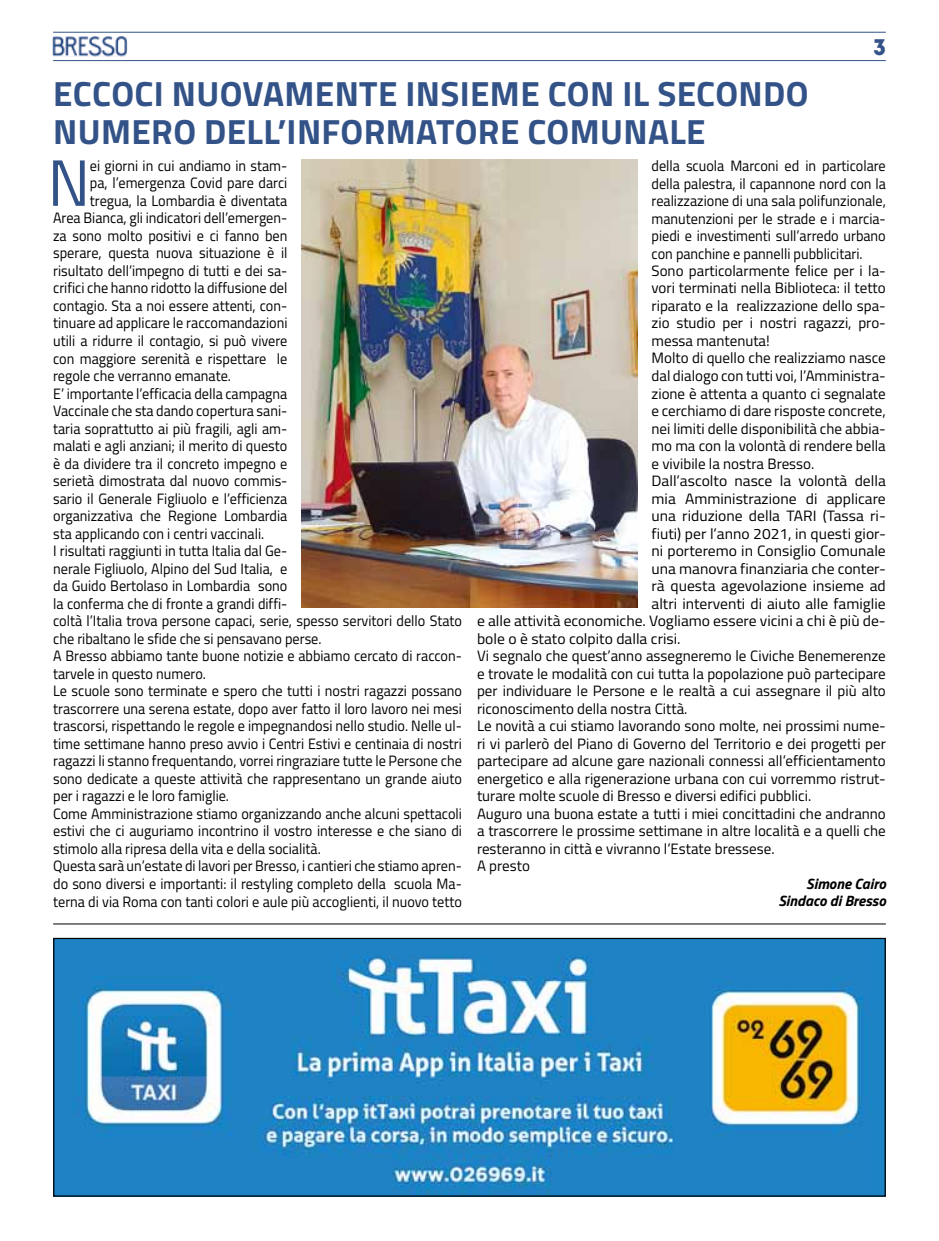
<style>
.page{position:relative;width:939px;height:1241px;background:#fff}
.page>*{position:absolute;margin:0;border:0;box-sizing:border-box;transform-origin:0 0}
.t1{font:65.62px "Titillium";color:#335388;scale:.95 1}
.t2{font:700 35px/37.5px "Titillium";letter-spacing:.01em;color:#335388}
.t3{font:22.5px "Intro";color:#335388}
.t4{font:15px "Titillium";color:#000;scale:.95 1}
.t5{font:15px "Titillium";color:#000}
.t6{font:15px "Titillium";color:#000;scale:1.04 1}
.t7{font:italic 700 15px/17.5px "Titillium";color:#000;text-align:right}
</style>
<div class="page">
<hr style="left:53px;top:32px;width:833px;height:1px;background:#335388">
<hr style="left:53px;top:60px;width:833px;height:1px;background:#335388">
<img style="left:53px;top:37px;width:75px;height:19px">
<img style="left:55px;top:939px;width:829px;height:255px">
<div style="left:53px;top:937px;width:833px;height:259px;border:1px solid #000"></div>
<hr style="left:53px;top:923px;width:833px;height:1px;background:#000">
<img style="left:302px;top:159px;width:335px;height:448px">
<h3 class="t3" style="left:873px;top:33px;width:14px">3</h3>
<h2 class="t2" style="left:53px;top:73px;width:757px">ECCOCI NUOVAMENTE INSIEME CON IL SECONDO<br>NUMERO DELL’INFORMATORE COMUNALE</h2>
<h1 class="t1" style="left:48px;top:135px;width:46px">N</h1>
<p class="t4" style="left:90px;top:154px;width:209px">ei giorni in cui andiamo in stam-</p>
<p class="t4" style="left:652px;top:155px;width:248px">della scuola Marconi ed in particolare</p>
<p class="t4" style="left:652px;top:172px;width:248px">della palestra, il capannone nord con la</p>
<p class="t4" style="left:652px;top:190px;width:248px">realizzazione di una sala polifunzionale,</p>
<p class="t4" style="left:652px;top:207px;width:248px">manutenzioni per le strade e i marcia-</p>
<p class="t4" style="left:652px;top:225px;width:248px">piedi e investimenti sull’arredo urbano</p>
<p class="t4" style="left:652px;top:242px;width:224px">con panchine e pannelli pubblicitari.</p>
<p class="t5" style="left:652px;top:259px;width:236px">Sono particolarmente felice per i la-</p>
<p class="t5" style="left:652px;top:277px;width:236px">vori terminati nella Biblioteca: il tetto</p>
<p class="t5" style="left:652px;top:294px;width:236px">riparato e la realizzazione dello spa-</p>
<p class="t5" style="left:652px;top:312px;width:236px">zio studio per i nostri ragazzi, pro-</p>
<p class="t5" style="left:652px;top:329px;width:120px">messa mantenuta!</p>
<p class="t5" style="left:652px;top:347px;width:236px">Molto di quello che realizziamo nasce</p>
<p class="t5" style="left:652px;top:364px;width:236px">dal dialogo con tutti voi, l’Amministra-</p>
<p class="t5" style="left:652px;top:382px;width:236px">zione è attenta a quanto ci segnalate</p>
<p class="t5" style="left:652px;top:400px;width:236px">e cerchiamo di dare risposte concrete,</p>
<p class="t5" style="left:652px;top:417px;width:236px">nei limiti delle disponibilità che abbia-</p>
<p class="t5" style="left:652px;top:435px;width:236px">mo ma con la volontà di rendere bella</p>
<p class="t5" style="left:652px;top:452px;width:164px">e vivibile la nostra Bresso.</p>
<p class="t6" style="left:652px;top:469px;width:227px">Dall’ascolto nasce la volontà della</p>
<p class="t6" style="left:652px;top:487px;width:227px">mia Amministrazione di applicare</p>
<p class="t6" style="left:652px;top:504px;width:227px">una riduzione della TARI (Tassa ri-</p>
<p class="t6" style="left:652px;top:522px;width:227px">fiuti) per l’anno 2021, in questi gior-</p>
<p class="t6" style="left:652px;top:539px;width:227px">ni porteremo in Consiglio Comunale</p>
<p class="t6" style="left:652px;top:557px;width:227px">una manovra finanziaria che conter-</p>
<p class="t6" style="left:652px;top:574px;width:227px">rà questa agevolazione insieme ad</p>
<p class="t6" style="left:652px;top:592px;width:227px">altri interventi di aiuto alle famiglie</p>
<p class="t6" style="left:477px;top:610px;width:395px">e alle attività economiche. Vogliamo essere vicini a chi è più de-</p>
<p class="t6" style="left:477px;top:627px;width:197px">bole o è stato colpito dalla crisi.</p>
<p class="t5" style="left:477px;top:644px;width:410px">Vi segnalo che quest’anno assegneremo le Civiche Benemerenze</p>
<p class="t5" style="left:477px;top:662px;width:410px">e trovate le modalità con cui tutta la popolazione può partecipare</p>
<p class="t5" style="left:477px;top:679px;width:410px">per individuare le Persone e le realtà a cui assegnare il più alto</p>
<p class="t5" style="left:477px;top:697px;width:212px">riconoscimento della nostra Città.</p>
<p class="t5" style="left:477px;top:714px;width:410px">Le novità a cui stiamo lavorando sono molte, nei prossimi nume-</p>
<p class="t5" style="left:477px;top:732px;width:410px">ri vi parlerò del Piano di Governo del Territorio e dei progetti per</p>
<p class="t5" style="left:477px;top:749px;width:410px">partecipare ad alcune gare nazionali connessi all’efficientamento</p>
<p class="t5" style="left:477px;top:767px;width:410px">energetico e alla rigenerazione urbana con cui vorremmo ristrut-</p>
<p class="t5" style="left:477px;top:785px;width:336px">turare molte scuole di Bresso e diversi edifici pubblici.</p>
<p class="t5" style="left:477px;top:802px;width:410px">Auguro una buona estate a tutti i miei concittadini che andranno</p>
<p class="t5" style="left:477px;top:820px;width:410px">a trascorrere le prossime settimane in altre località e a quelli che</p>
<p class="t5" style="left:477px;top:837px;width:299px">resteranno in città e vivranno l’Estate bressese.</p>
<p class="t5" style="left:477px;top:855px;width:54px">A presto</p>
<p class="t7" style="left:778px;top:873px;width:109px">Simone Cairo<br>Sindaco di Bresso</p>
<p class="t4" style="left:90px;top:172px;width:209px">pa, l’emergenza Covid pare darci</p>
<p class="t4" style="left:90px;top:189px;width:209px">tregua, la Lombardia è diventata</p>
<p class="t4" style="left:53px;top:207px;width:248px">Area Bianca, gli indicatori dell’emergen-</p>
<p class="t4" style="left:53px;top:224px;width:248px">za sono molto positivi e ci fanno ben</p>
<p class="t4" style="left:53px;top:242px;width:248px">sperare, questa nuova situazione è il</p>
<p class="t4" style="left:53px;top:259px;width:248px">risultato dell’impegno di tutti e dei sa-</p>
<p class="t4" style="left:53px;top:277px;width:248px">crifici che hanno ridotto la diffusione del</p>
<p class="t4" style="left:53px;top:295px;width:248px">contagio. Sta a noi essere attenti, con-</p>
<p class="t4" style="left:53px;top:312px;width:248px">tinuare ad applicare le raccomandazioni</p>
<p class="t4" style="left:53px;top:330px;width:248px">utili a ridurre il contagio, si può vivere</p>
<p class="t4" style="left:53px;top:347px;width:248px">con maggiore serenità e rispettare le</p>
<p class="t4" style="left:53px;top:365px;width:189px">regole che verranno emanate.</p>
<p class="t4" style="left:53px;top:382px;width:248px">E’ importante l’efficacia della campagna</p>
<p class="t4" style="left:53px;top:400px;width:248px">Vaccinale che sta dando copertura sani-</p>
<p class="t4" style="left:53px;top:417px;width:248px">taria soprattutto ai più fragili, agli am-</p>
<p class="t4" style="left:53px;top:435px;width:248px">malati e agli anziani; il merito di questo</p>
<p class="t4" style="left:53px;top:452px;width:248px">è da dividere tra il concreto impegno e</p>
<p class="t4" style="left:53px;top:470px;width:248px">serietà dimostrata dal nuovo commis-</p>
<p class="t4" style="left:53px;top:487px;width:248px">sario il Generale Figliuolo e l’efficienza</p>
<p class="t4" style="left:53px;top:505px;width:248px">organizzativa che Regione Lombardia</p>
<p class="t4" style="left:53px;top:522px;width:224px">sta applicando con i centri vaccinali.</p>
<p class="t4" style="left:53px;top:540px;width:248px">I risultati raggiunti in tutta Italia dal Ge-</p>
<p class="t4" style="left:53px;top:557px;width:248px">nerale Figliuolo, Alpino del Sud Italia, e</p>
<p class="t4" style="left:53px;top:575px;width:248px">da Guido Bertolaso in Lombardia sono</p>
<p class="t4" style="left:53px;top:592px;width:248px">la conferma che di fronte a grandi diffi-</p>
<p class="t4" style="left:53px;top:610px;width:432px">coltà l’Italia trova persone capaci, serie, spesso servitori dello Stato</p>
<p class="t4" style="left:53px;top:627px;width:284px">che ribaltano le sfide che si pensavano perse.</p>
<p class="t4" style="left:53px;top:645px;width:432px">A Bresso abbiamo tante buone notizie e abbiamo cercato di raccon-</p>
<p class="t4" style="left:53px;top:662px;width:162px">tarvele in questo numero.</p>
<p class="t4" style="left:53px;top:680px;width:432px">Le scuole sono terminate e spero che tutti i nostri ragazzi possano</p>
<p class="t4" style="left:53px;top:697px;width:432px">trascorrere una serena estate, dopo aver fatto il loro lavoro nei mesi</p>
<p class="t4" style="left:53px;top:715px;width:432px">trascorsi, rispettando le regole e impegnandosi nello studio. Nelle ul-</p>
<p class="t4" style="left:53px;top:732px;width:432px">time settimane hanno preso avvio i Centri Estivi e centinaia di nostri</p>
<p class="t4" style="left:53px;top:750px;width:432px">ragazzi li stanno frequentando, vorrei ringraziare tutte le Persone che</p>
<p class="t4" style="left:53px;top:767px;width:432px">sono dedicate a queste attività che rappresentano un grande aiuto</p>
<p class="t4" style="left:53px;top:785px;width:187px">per i ragazzi e le loro famiglie.</p>
<p class="t4" style="left:53px;top:802px;width:432px">Come Amministrazione stiamo organizzando anche alcuni spettacoli</p>
<p class="t4" style="left:53px;top:820px;width:432px">estivi che ci auguriamo incontrino il vostro interesse e che siano di</p>
<p class="t4" style="left:53px;top:837px;width:283px">stimolo alla ripresa della vita e della socialità.</p>
<p class="t4" style="left:53px;top:855px;width:432px">Questa sarà un’estate di lavori per Bresso, i cantieri che stiamo apren-</p>
<p class="t4" style="left:53px;top:872px;width:432px">do sono diversi e importanti: il restyling completo della scuola Ma-</p>
<p class="t4" style="left:53px;top:890px;width:432px">terna di via Roma con tanti colori e aule più accoglienti, il nuovo tetto</p>
</div>
